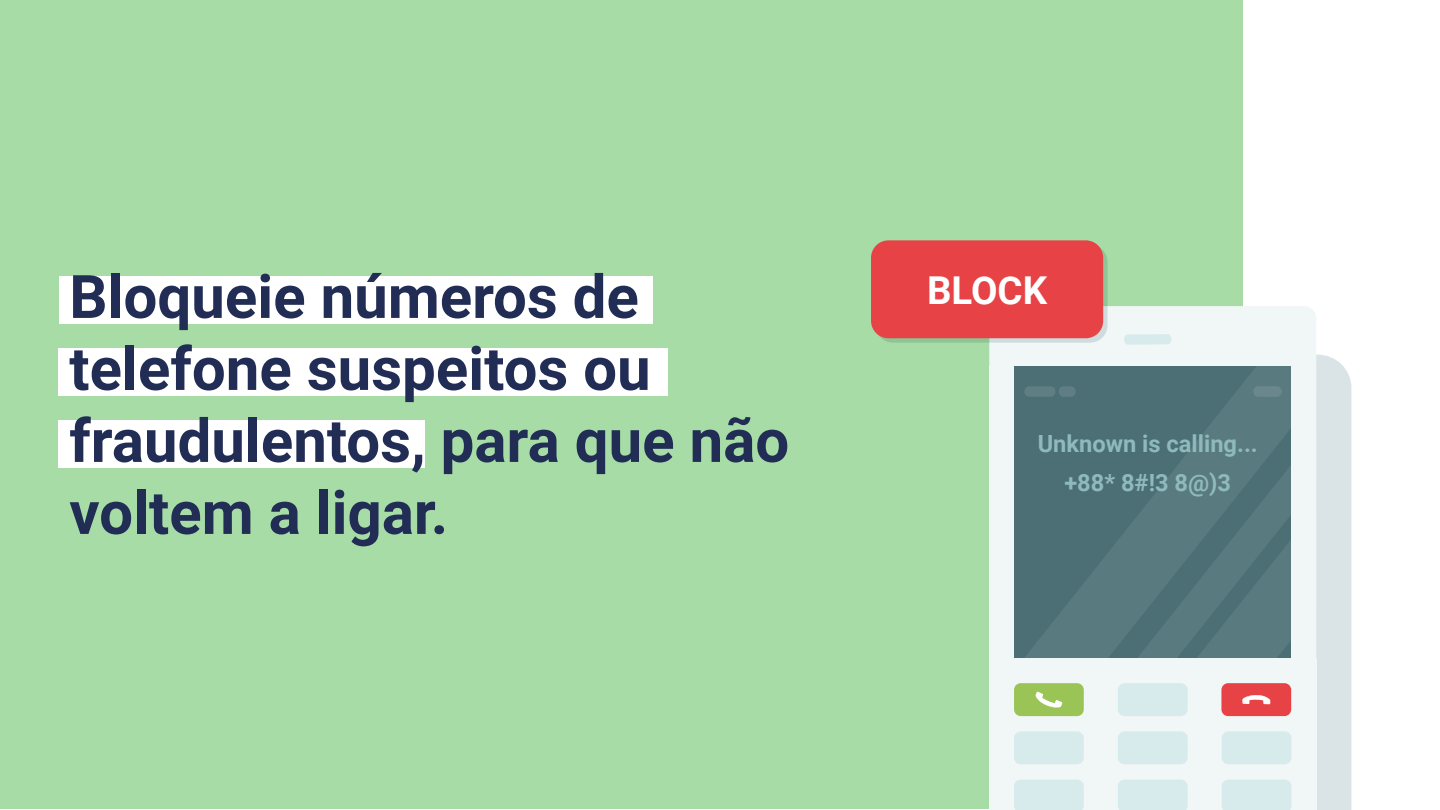
<style>
.page{position:relative;width:1440px;height:810px;background:#fff}
.page>*{position:absolute;margin:0;border:0;box-sizing:border-box;transform-origin:0 0}
.t1{font:700 60px/72px "Roboto";color:#222d55}
.t2{font:700 38.4px "Roboto";color:#fff}
.t3{font:700 23.62px/38.8px "Roboto";color:#8fbabc;text-align:center}
</style>
<div class="page">
<div style="left:0;top:0;width:1242px;height:808px;background:#a7dca7"></div>
<div style="left:1316px;top:355px;width:35px;height:455px;background:#dae4e6"></div>
<div style="left:989px;top:306px;width:327px;height:60px;background:#f1f6f7"></div>
<svg style="left:1124px;top:334px;width:47px;height:11px"></svg>
<svg style="left:1014px;top:366px;width:277px;height:17px;fill:#4b6f75"></svg>
<svg style="left:1014px;top:383px;width:277px;height:275px;fill:#4b6f75"></svg>
<div style="left:989px;top:658px;width:328px;height:152px;background:#f1f6f7"></div>
<div style="left:989px;top:366px;width:25px;height:294px;background:#f1f6f7"></div>
<div style="left:1291px;top:366px;width:25px;height:294px;background:#f1f6f7"></div>
<div style="left:1014px;top:683px;width:70px;height:33px;background:#9ac456;border-radius:7px"></div>
<div style="left:1118px;top:683px;width:70px;height:33px;background:#d7eaec;border-radius:7px"></div>
<div style="left:1221px;top:683px;width:70px;height:33px;background:#e74246;border-radius:7px"></div>
<div style="left:1014px;top:731px;width:70px;height:33px;background:#d7eaec;border-radius:7px"></div>
<div style="left:1118px;top:731px;width:70px;height:33px;background:#d7eaec;border-radius:7px"></div>
<div style="left:1222px;top:731px;width:69px;height:33px;background:#d7eaec;border-radius:7px"></div>
<div style="left:1014px;top:780px;width:70px;height:30px;background:#d7eaec"></div>
<div style="left:1118px;top:780px;width:70px;height:30px;background:#d7eaec"></div>
<div style="left:1222px;top:780px;width:69px;height:30px;background:#d7eaec"></div>
<svg style="left:1035px;top:691px;width:28px;height:17px"></svg>
<svg style="left:1242px;top:695px;width:28px;height:9px"></svg>
<svg style="left:875px;top:245px;width:233px;height:98px"></svg>
<div style="left:871px;top:240px;width:232px;height:98px;background:#e74246;border-radius:17px"></div>
<div style="left:59px;top:276px;width:594px;height:47px;background:#fff"></div>
<div style="left:58px;top:349px;width:610px;height:47px;background:#fff"></div>
<div style="left:58px;top:421px;width:366px;height:47px;background:#fff"></div>
<p class="t1" style="left:69px;top:258px;width:571px">Bloqueie números de</p>
<p class="t2" style="left:927px;top:263px;width:122px">BLOCK</p>
<p class="t1" style="left:69px;top:330px;width:721px">telefone suspeitos ou fraudulentos, para que não voltem a ligar.</p>
<p class="t3" style="left:1038px;top:423px;width:222px">Unknown is calling... +88* 8#!3 8@)3</p>
</div>
